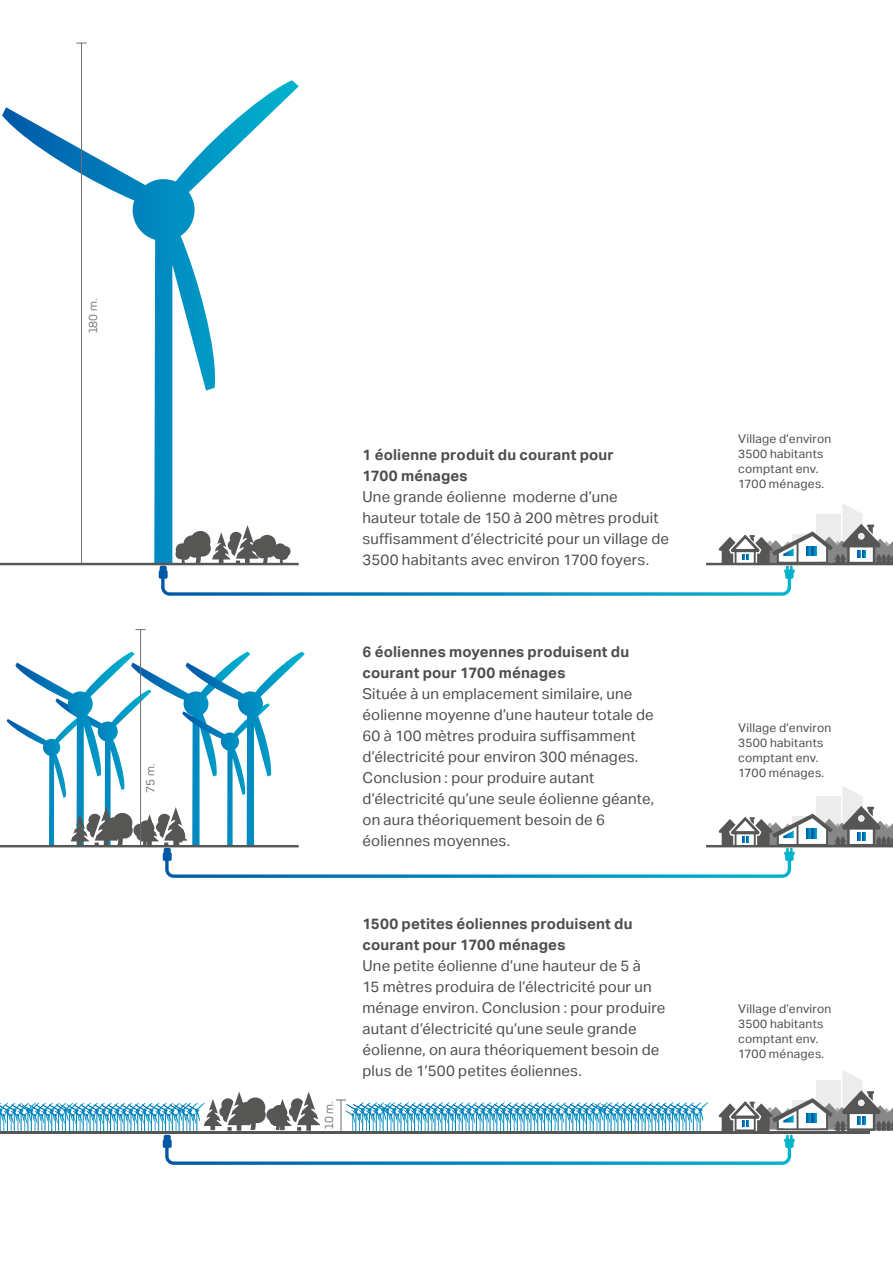
<style>
.page{position:relative;width:893px;height:1263px;background:#fff}
.page>*{position:absolute;margin:0;border:0;box-sizing:border-box;transform-origin:0 0}
.t1{font:15px/21px "Aktiv Grotesk";letter-spacing:.01em;color:#4d4d4c}
.t2{font:700 15px/21px "Aktiv Grotesk";letter-spacing:.01em;color:#4d4d4c}
.t3{font:12.3px "Pero";color:#6e6e6e}
.t4{font:12px/15px "Aktiv Grotesk";letter-spacing:.025em;color:#4d4d4c}
</style>
<div class="page">
<svg style="left:2px;top:80px;width:297px;height:423px"></svg>
<hr style="left:81px;top:43px;width:1px;height:521px;background:#6e6e6e">
<hr style="left:140px;top:629px;width:1px;height:217px;background:#6e6e6e">
<svg style="left:0;top:503px;width:893px;height:93px"></svg>
<svg style="left:0;top:1071px;width:893px;height:94px"></svg>
<div style="left:858px;top:1099px;width:6px;height:7px;background:#ececec;border-radius:50%"></div>
<svg style="left:0;top:652px;width:893px;height:226px"></svg>
<hr style="left:0;top:1131px;width:869px;height:2px;background:#565655">
<p class="t3" style="left:86px;top:334px;width:38px;rotate:-90deg">180 m.</p>
<p class="t3" style="left:143px;top:793px;width:31px;rotate:-90deg">75 m.</p>
<p class="t2" style="left:362px;top:444px;width:253px">1 éolienne produit du courant pour<br>1700 ménages</p>
<p class="t1" style="left:362px;top:486px;width:308px">Une grande éolienne moderne d’une hauteur totale de 150 à 200 mètres produit suffisamment d’électricité pour un village de 3500 habitants avec environ 1700 foyers.</p>
<p class="t3" style="left:322px;top:1129px;width:30px;rotate:-90deg">10 m.</p>
<p class="t2" style="left:362px;top:641px;width:268px">6 éoliennes moyennes produisent du courant pour 1700 ménages</p>
<p class="t1" style="left:362px;top:683px;width:293px">Située à un emplacement similaire, une éolienne moyenne d’une hauteur totale de 60 à 100 mètres produira suffisamment d’électricité pour environ 300 ménages.<br>Conclusion : pour produire autant d’électricité qu’une seule éolienne géante, on aura théoriquement besoin de 6 éoliennes moyennes.</p>
<p class="t2" style="left:362px;top:913px;width:272px">1500 petites éoliennes produisent du courant pour 1700 ménages</p>
<p class="t1" style="left:362px;top:955px;width:304px">Une petite éolienne d’une hauteur de 5 à<br>15 mètres produira de l’électricité pour un ménage environ. Conclusion : pour produire autant d’électricité qu’une seule grande éolienne, on aura théoriquement besoin de plus de 1‘500 petites éoliennes.</p>
<p class="t4" style="left:738px;top:431px;width:95px">Village d’environ<br>3500 habitants comptant env.<br>1700 ménages.</p>
<p class="t4" style="left:738px;top:720px;width:95px">Village d’environ<br>3500 habitants comptant env.<br>1700 ménages.</p>
<p class="t4" style="left:738px;top:1001px;width:95px">Village d’environ<br>3500 habitants comptant env.<br>1700 ménages.</p>
</div>
